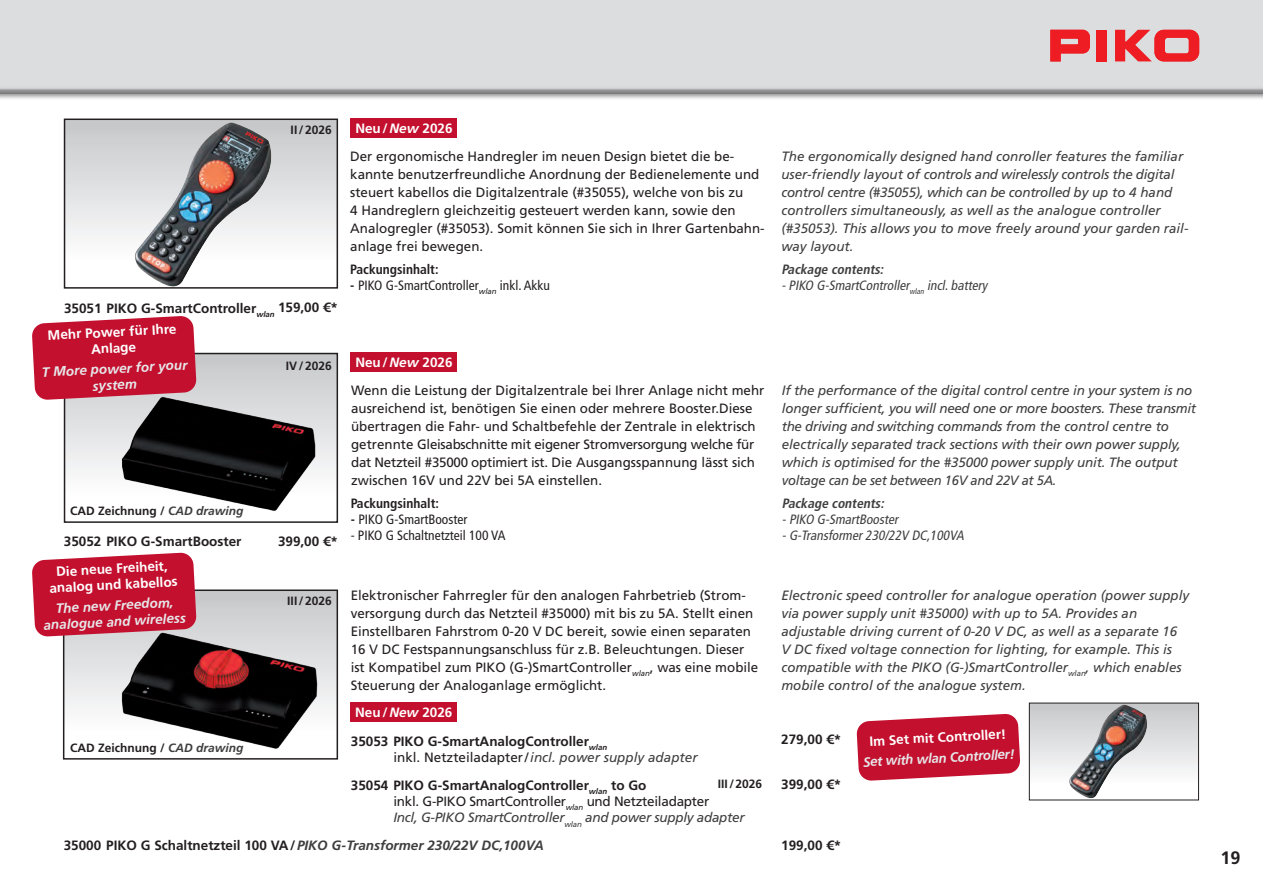
<style>
.page{position:relative;width:1263px;height:893px;background:#fff}
.page>*{position:absolute;margin:0;border:0;box-sizing:border-box;transform-origin:0 0}
.t1{font:700 18px "Frutiger LT Std";color:#231f20}
.t2{font:13.5px/18px "Frutiger LT Std";color:#231f20}
.t3{font:italic 13.5px/18px "Frutiger LT Std";color:#3e3e3f}
.t4{font:700 13.5px/16.2px "Frutiger LT Std";color:#231f20}
.t5{font:italic 13.5px/16.2px "Frutiger LT Std";letter-spacing:-.02em;color:#3e3e3f}
.t6{font:700 13.5px/16.2px "Frutiger LT Std";color:#fff;text-align:center}
.t7{font:italic condensed 13.5px/16.2px "Frutiger LT Std";color:#3e3e3f}
.t8{font:condensed 13.5px "Frutiger LT Std";color:#231f20}
.t9{font:italic 700 13.5px/16.2px "Frutiger LT Std";color:#e6e7e9;text-align:center}
.t10{font:italic 700 13.5px "Frutiger LT Std";color:#3e3e3f}
.t11{font:700 condensed 13.5px "Frutiger LT Std";color:#231f20}
.t12{font:italic 700 condensed 13.5px "Frutiger LT Std";color:#3e3e3f}
.t13{font:700 12px "Frutiger LT Std";color:#231f20}
.s1{font-style:italic;color:#3e3e3f}
.s2{font-style:italic}
.s3{font-weight:700}
.s4{font-weight:400}
.s5{font-weight:400;font-style:italic;color:#3e3e3f}
.s6{font-weight:700;font-style:normal;color:#231f20}
.s7{font-style:normal;color:#231f20}
</style>
<div class="page">
<div style="left:65px;top:119px;width:272px;height:169px;background:linear-gradient(to bottom,#c6c8ca,#fff)"></div>
<img style="left:135px;top:123px;width:138px;height:163px">
<div style="left:64px;top:119px;width:274px;height:170px;border:2px solid #231f20"></div>
<div style="left:1029px;top:703px;width:169px;height:97px;background:linear-gradient(to bottom,#c7c8ca,#fff)"></div>
<img style="left:1069px;top:705px;width:79px;height:93px">
<div style="left:1029px;top:703px;width:170px;height:97px;border:1px solid #231f20"></div>
<div style="left:65px;top:353px;width:272px;height:169px;background:linear-gradient(to bottom,#c6c8ca,#fff)"></div>
<img style="left:111px;top:390px;width:216px;height:130px">
<div style="left:64px;top:353px;width:274px;height:170px;border:2px solid #231f20"></div>
<div style="left:64px;top:590px;width:273px;height:169px;background:linear-gradient(to bottom,#c6c8ca,#fff)"></div>
<img style="left:115px;top:628px;width:219px;height:129px">
<div style="left:63px;top:589px;width:275px;height:171px;border:2px solid #231f20"></div>
<div style="left:351px;top:119px;width:106px;height:19px;background:#c3102e"></div>
<div style="left:351px;top:353px;width:106px;height:19px;background:#c3102e"></div>
<div style="left:351px;top:702px;width:106px;height:20px;background:#c3102e"></div>
<svg style="left:32px;top:552px;width:165px;height:85px;background:#c72b46"></svg>
<svg style="left:32px;top:316px;width:165px;height:84px;background:#c72944"></svg>
<svg style="left:856px;top:714px;width:164px;height:67px;background:#cb304a"></svg>
<div style="left:0;top:0;width:1263px;height:100px;background:#231f20;opacity:.5"></div>
<div style="left:0;top:0;width:1263px;height:96px;background:#231f20;opacity:.3"></div>
<svg style="left:1050px;top:30px;width:40px;height:31px"></svg>
<div style="left:1097px;top:30px;width:10px;height:31px;background:#ee1d23"></div>
<svg style="left:1115px;top:30px;width:84px;height:31px;background:#e76065"></svg>
<p class="t13" style="left:291px;top:123px;width:43px">II/2026</p>
<p class="t4" style="left:64px;top:300px;width:275px">35051 PIKO G-SmartController<sub>wlan</sub> 159,00 €*</p>
<p class="t6" style="left:47px;top:327px;width:130px;rotate:-3deg">Mehr Power für Ihre<br>Anlage</p>
<p class="t9" style="left:42px;top:364px;width:147px;rotate:-3deg">T More power for your system</p>
<p class="t13" style="left:286px;top:358px;width:47px">IV/2026</p>
<p class="t13" style="left:70px;top:504px;width:175px">CAD Zeichnung / <span class="s1">CAD drawing</span></p>
<p class="t4" style="left:64px;top:534px;width:179px">35052 PIKO G-SmartBooster</p>
<p class="t6" style="left:48px;top:564px;width:130px;rotate:-3deg">Die neue Freiheit, analog und kabellos</p>
<p class="t9" style="left:42px;top:601px;width:144px;rotate:-3deg">The new Freedom, analogue and wireless</p>
<p class="t4" style="left:278px;top:533px;width:62px">399,00 €*</p>
<p class="t13" style="left:287px;top:594px;width:46px">III/2026</p>
<p class="t13" style="left:70px;top:741px;width:175px">CAD Zeichnung / <span class="s1">CAD drawing</span></p>
<p class="t6" style="left:355px;top:120px;width:99px">Neu/<span class="s2">New</span> 2026</p>
<p class="t2" style="left:350px;top:147px;width:416px">Der ergonomische Handregler im neuen Design bietet die be&shy;kannte benutzerfreundliche Anordnung der Bedienelemente und steuert kabellos die Digitalzentrale (#35055), welche von bis zu<br>4 Handreglern gleichzeitig gesteuert werden kann, sowie den Analogregler (#35053). Somit können Sie sich in Ihrer Gartenbahn&shy;anlage frei bewegen.</p>
<p class="t11" style="left:350px;top:261px;width:90px">Packungsinhalt:</p>
<p class="t8" style="left:350px;top:277px;width:201px"><span class="s3">-</span> PIKO G-SmartController<sub>wlan</sub> inkl. Akku</p>
<p class="t6" style="left:355px;top:355px;width:99px">Neu/<span class="s2">New</span> 2026</p>
<p class="t2" style="left:351px;top:381px;width:415px">Wenn die Leistung der Digitalzentrale bei Ihrer Anlage nicht mehr ausreichend ist, benötigen Sie einen oder mehrere Booster.Diese übertragen die Fahr- und Schaltbefehle der Zentrale in elektrisch getrennte Gleisabschnitte mit eigener Stromversorgung welche für dat Netzteil #35000 optimiert ist. Die Ausgangsspannung lässt sich zwischen 16V und 22V bei 5A einstellen.</p>
<p class="t11" style="left:351px;top:495px;width:90px">Packungsinhalt:</p>
<p class="t8" style="left:351px;top:511px;width:118px"><span class="s3">-</span> PIKO G-SmartBooster</p>
<p class="t8" style="left:351px;top:527px;width:156px">- PIKO G Schaltnetzteil 100 VA</p>
<p class="t2" style="left:351px;top:586px;width:409px">Elektronischer Fahrregler für den analogen Fahrbetrieb (Strom&shy;versorgung durch das Netzteil #35000) mit bis zu 5A. Stellt einen Einstellbaren Fahrstrom 0-20 V DC bereit, sowie einen separaten 16 V DC Festspannungsanschluss für z.B. Beleuchtungen. Dieser ist Kompatibel zum PIKO (G-)SmartController<sub>wlan</sub>, was eine mobile Steuerung der Analoganlage ermöglicht.</p>
<p class="t6" style="left:355px;top:704px;width:99px">Neu/<span class="s2">New</span> 2026</p>
<p class="t4" style="left:393px;top:733px;width:306px;text-indent:-43px">35053 PIKO G-SmartAnalogController<sub>wlan<br></sub><span class="s4">inkl. Netzteiladapter/</span><span class="s5">incl. power supply adapter</span></p>
<p class="t5" style="left:393px;top:777px;width:353px;text-indent:-43px"><span class="s6">35054 PIKO G-SmartAnalogController</span><sub>wlan</sub> <span class="s6">to Go<br></span><span class="s7">inkl. G-PIKO SmartController</span><sub>wlan</sub> <span class="s7">und Netzteiladapter<br></span>Incl, G-PIKO SmartController<sub>wlan</sub> and power supply adapter</p>
<p class="t13" style="left:718px;top:777px;width:46px">III/2026</p>
<p class="t10" style="left:64px;top:837px;width:482px"><span class="s7">35000 PIKO G Schaltnetzteil 100 VA/</span>PIKO G-Transformer 230/22V DC,100VA</p>
<p class="t3" style="left:781px;top:148px;width:409px">The ergonomically designed hand conroller features the familiar user-friendly layout of controls and wirelessly controls the digital control centre (#35055), which can be controlled by up to 4 hand controllers simultaneously, as well as the analogue controller (#35053). This allows you to move freely around your garden rail&shy;way layout.</p>
<p class="t7" style="left:781px;top:261px;width:207px"><span class="s3">Package contents:<br></span>-PIKO G-SmartController<sub>wlan</sub> incl.battery</p>
<p class="t3" style="left:782px;top:381px;width:416px">If the performance of the digital control centre in your system is no longer sufficient, you will need one or more boosters. These transmit the driving and switching commands from the control centre to electrically separated track sections with their own power supply, which is optimised for the #35000 power supply unit. The output voltage can be set between 16V and 22V at 5A.</p>
<p class="t12" style="left:782px;top:495px;width:106px">Package contents:</p>
<p class="t7" style="left:782px;top:511px;width:186px">-PIKO G-SmartBooster -G-Transformer230/22V DC,100VA</p>
<p class="t3" style="left:781px;top:586px;width:409px">Electronic speed controller for analogue operation (power supply via power supply unit #35000) with up to 5A. Provides an adjustable driving current of 0-20 V DC, as well as a separate 16<br>V DC fixed voltage connection for lighting, for example. This is compatible with the PIKO (G-)SmartController<sub>wlan</sub>, which enables mobile control of the analogue system.</p>
<p class="t4" style="left:781px;top:731px;width:62px">279,00 €*</p>
<p class="t4" style="left:781px;top:777px;width:62px">399,00 €*</p>
<p class="t4" style="left:781px;top:837px;width:62px">199,00 €*</p>
<p class="t6" style="left:869px;top:733px;width:139px;rotate:-3deg">Im Set mit Controller!</p>
<p class="t9" style="left:863px;top:754px;width:153px;rotate:-3deg">Set with wlan Controller!</p>
<h1 class="t1" style="left:1220px;top:847px;width:22px">19</h1>
</div>
